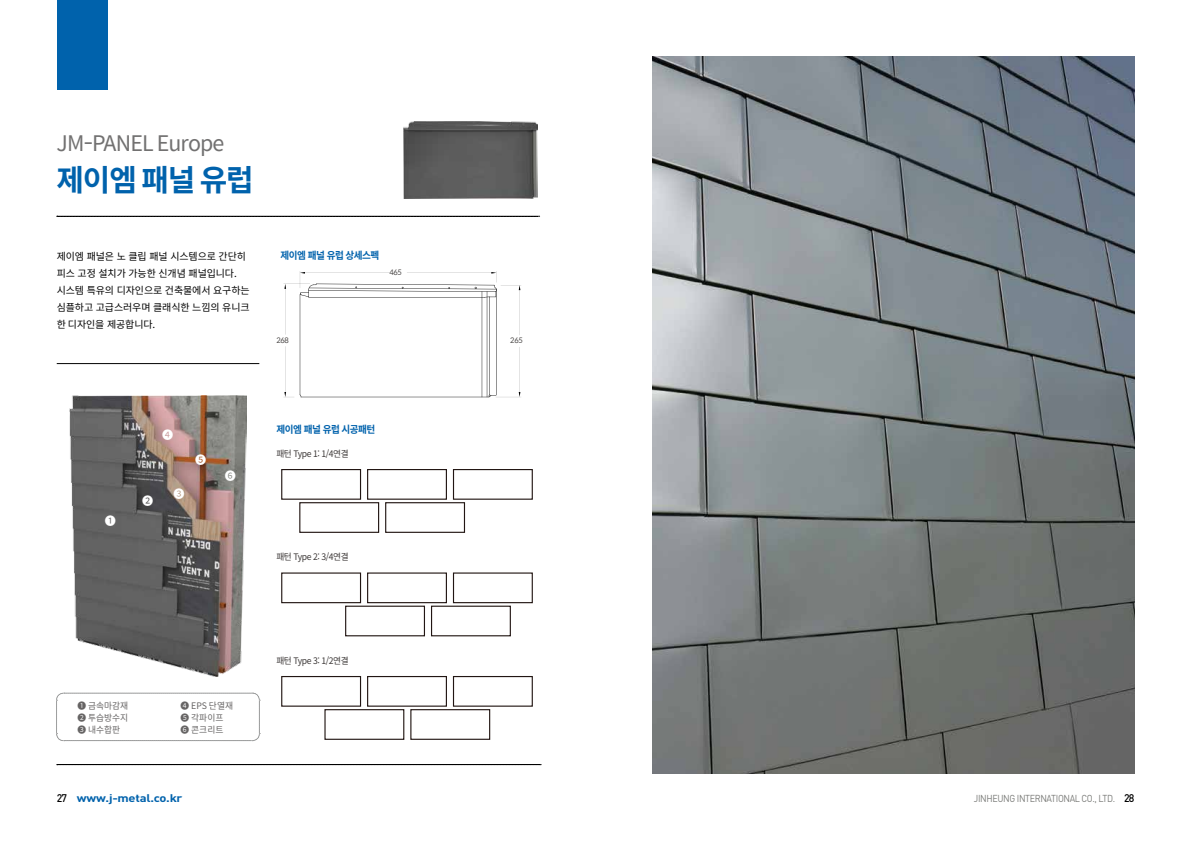
<style>
.page{position:relative;width:1191px;height:842px;background:#fff}
.page>*{position:absolute;margin:0;border:0;box-sizing:border-box;transform-origin:0 0}
.t1{font:700 30px "Spoqa Han Sans";letter-spacing:-.04em;color:#0062ac}
.t2{font:21.4px "Spoqa Han Sans";letter-spacing:-.04em;color:#727171}
.t3{font:11.4px "Source Han Sans KR";color:#fff}
.t4{font:700 11px "DIN Pro";letter-spacing:-.02em;color:#0062ac;scale:1.18 1}
.t5{font:10px/17px "Source Han Sans KR";letter-spacing:-.01em;color:#000}
.t6{font:10px "DIN Pro";letter-spacing:-.04em;color:#7a7b78;scale:.9 1}
.t7{font:700 10px "Source Han Sans KR";letter-spacing:-.05em;color:#0062ac;scale:.96 1}
.t8{font:9px "Source Han Sans KR";letter-spacing:-.05em;color:#3e3a39;scale:.96 1}
.t9{font:9px/12px "Source Han Sans KR";color:#666464;text-align:justify}
.t10{font:7.5px "Spoqa Han Sans";letter-spacing:-.03em;color:#4c4948}
.s1{font-weight:500;color:#000}
.s2{font-weight:500;font-size:11px;color:#000}
</style>
<div class="page">
<img style="left:69px;top:395px;width:178px;height:281px">
<svg style="left:283px;top:271px;width:238px;height:127px"></svg>
<img style="left:404px;top:121px;width:133px;height:78px">
<div style="left:57px;top:0;width:50px;height:89px;background:#0062ac"></div>
<svg style="left:57px;top:216px;width:482px;height:1px"></svg>
<svg style="left:57px;top:764px;width:484px;height:1px"></svg>
<svg style="left:56px;top:693px;width:204px;height:48px"></svg>
<img style="left:652px;top:57px;width:482px;height:717px">
<svg style="left:281px;top:469px;width:252px;height:64px"></svg>
<svg style="left:281px;top:572px;width:252px;height:65px"></svg>
<svg style="left:281px;top:676px;width:252px;height:64px"></svg>
<hr style="left:57px;top:363px;width:202px;height:1px;background:#000">
<h2 class="t2" style="left:57px;top:131px;width:169px">JM-PANEL Europe</h2>
<h1 class="t1" style="left:57px;top:163px;width:199px">제이엠 패널 유럽</h1>
<p class="t5" style="left:57px;top:248px;width:194px">제이엠 패널은 노 클립 패널 시스템으로 간단히 피스 고정 설치가 가능한 신개념 패널입니다. 시스템 특유의 디자인으로 건축물에서 요구하는 심플하고 고급스러우며 클래식한 느낌의 유니크 한 디자인을 제공합니다.</p>
<p class="t7" style="left:280px;top:249px;width:105px">제이엠 패널 유럽 상세스펙</p>
<p class="t10" style="left:276px;top:335px;width:14px">268</p>
<p class="t10" style="left:389px;top:268px;width:14px">465</p>
<p class="t3" style="left:105px;top:515px;width:13px">❶</p>
<p class="t3" style="left:162px;top:428px;width:13px">❹</p>
<p class="t3" style="left:142px;top:494px;width:13px">❷</p>
<p class="t3" style="left:174px;top:488px;width:13px">❸</p>
<p class="t3" style="left:195px;top:453px;width:13px">❺</p>
<p class="t3" style="left:225px;top:470px;width:13px">❻</p>
<p class="t7" style="left:276px;top:423px;width:105px">제이엠 패널 유럽 시공패턴</p>
<p class="t8" style="left:276px;top:448px;width:77px">패턴 Type 1: 1/4연결</p>
<p class="t8" style="left:276px;top:552px;width:77px">패턴 Type 2: 3/4연결</p>
<p class="t9" style="left:77px;top:700px;width:52px">❶ 금속마감재 ❷ 투습방수지 ❸ 내수합판</p>
<p class="t9" style="left:181px;top:700px;width:54px;text-align:left">❹ EPS 단열재<br>❺ 각파이프<br>❻ 콘크리트</p>
<p class="t4" style="left:57px;top:791px;width:108px"><span class="s1">27</span> www.j-metal.co.kr</p>
<p class="t8" style="left:276px;top:655px;width:77px">패턴 Type 3: 1/2연결</p>
<p class="t10" style="left:510px;top:335px;width:14px">265</p>
<p class="t6" style="left:974px;top:791px;width:180px">JINHEUNG INTERNATIONAL CO., LTD. <span class="s2">28</span></p>
</div>
